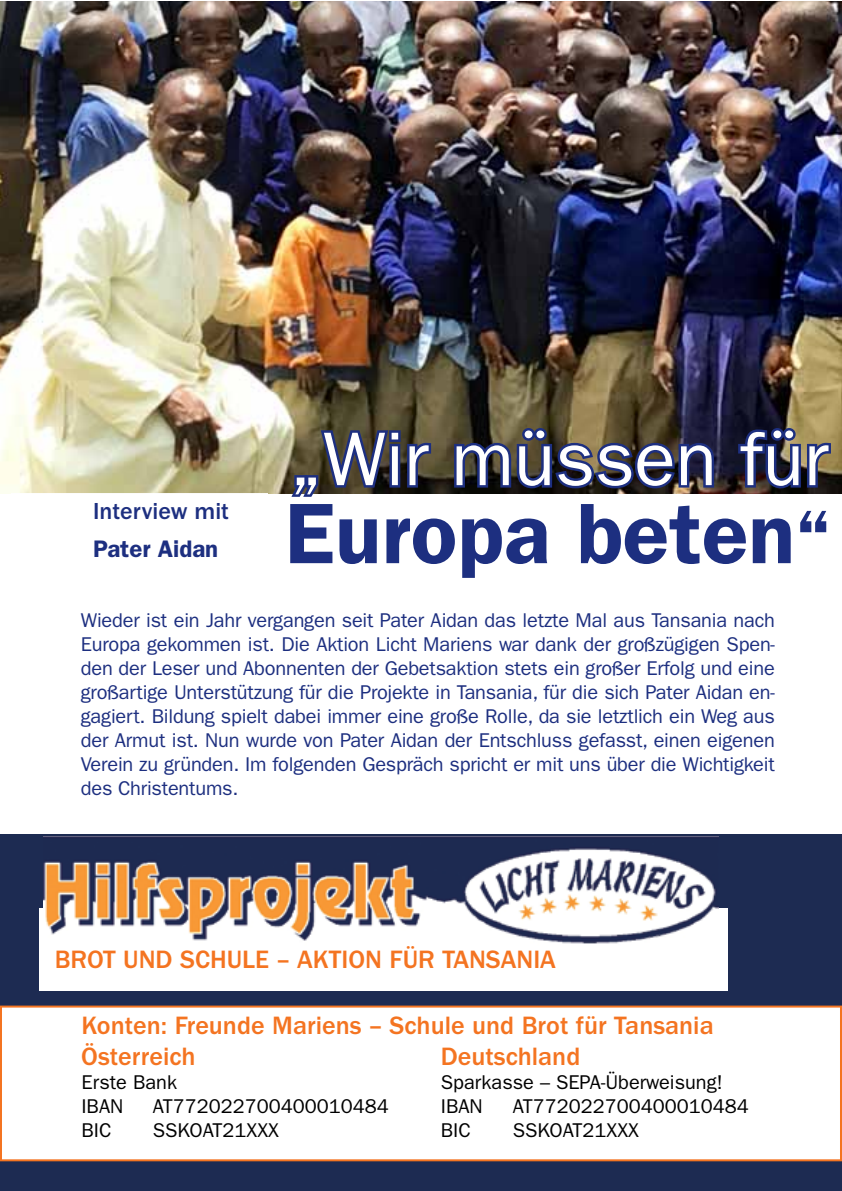
<style>
.page{position:relative;width:842px;height:1191px;background:#fff}
.page>*{position:absolute;margin:0;border:0;box-sizing:border-box;transform-origin:0 0}
.t1{font:600 86.2px "ITC Franklin Gothic Std";color:#1d2f80}
.t2{font:76.4px "ITC Franklin Gothic Std";color:#fff}
.t3{font:500 26px/31.2px "ITC Franklin Gothic Std";color:#f47421}
.t4{font:500 24px "ITC Franklin Gothic Std";color:#1d2f80}
.t5{font:600 24px "ITC Franklin Gothic Std";color:#1d2f80}
.t6{font:20px/24px "ITC Franklin Gothic Std";letter-spacing:-.01em;color:#1d2f80;text-align:justify}
.t7{font:20px "ITC Franklin Gothic Std";color:#000}
.s1{font-size:76.2px}
</style>
<div class="page">
<img style="left:0;top:2px;width:842px;height:491px">
<svg style="left:280px;top:425px;width:559px;height:72px;background:#414250"></svg>
<div style="left:0;top:834px;width:842px;height:357px;background:#1d2b52"></div>
<div style="left:39px;top:908px;width:688px;height:83px;background:#fff"></div>
<svg style="left:43px;top:863px;width:1px;height:43px"></svg>
<div style="left:1px;top:1006px;width:840px;height:154px;background:#fff"></div>
<div style="left:0;top:1005px;width:842px;height:156px;border:2px solid #f47421"></div>
<img style="left:44px;top:836px;width:674px;height:108px">
<p class="t4" style="left:93px;top:497px;width:137px">Interview mit</p>
<p class="t5" style="left:93px;top:534px;width:127px">Pater Aidan</p>
<h2 class="t2" style="left:288px;top:415px;width:542px">„Wir müssen für</h2>
<h1 class="t1" style="left:285px;top:482px;width:548px">Europa beten<span class="s1">“</span></h1>
<p class="t6" style="left:81px;top:608px;width:696px">Wieder ist ein Jahr vergangen seit Pater Aidan das letzte Mal aus Tansania nach Europa gekommen ist. Die Aktion Licht Mariens war dank der großzügigen Spen&shy;den der Leser und Abonnenten der Gebetsaktion stets ein großer Erfolg und eine großartige Unterstützung für die Projekte in Tansania, für die sich Pater Aidan en&shy;gagiert. Bildung spielt dabei immer eine große Rolle, da sie letztlich ein Weg aus der Armut ist. Nun wurde von Pater Aidan der Entschluss gefasst, einen eigenen Verein zu gründen. Im folgenden Gespräch spricht er mit uns über die Wichtigkeit des Christentums.</p>
<h3 class="t3" style="left:55px;top:943px;width:503px">BROT UND SCHULE – AKTION FÜR TANSANIA</h3>
<h3 class="t3" style="left:81px;top:1009px;width:634px">Konten: Freunde Mariens – Schule und Brot für Tansania<br>Österreich</h3>
<h3 class="t3" style="left:441px;top:1040px;width:141px">Deutschland</h3>
<p class="t7" style="left:81px;top:1070px;width:97px">Erste Bank</p>
<p class="t7" style="left:441px;top:1070px;width:283px">Sparkasse – SEPA-Überweisung!</p>
<p class="t7" style="left:81px;top:1094px;width:43px">IBAN</p>
<p class="t7" style="left:153px;top:1094px;width:237px">AT772022700400010484</p>
<p class="t7" style="left:441px;top:1094px;width:43px">IBAN</p>
<p class="t7" style="left:513px;top:1094px;width:237px">AT772022700400010484</p>
<p class="t7" style="left:82px;top:1118px;width:31px">BIC</p>
<p class="t7" style="left:153px;top:1118px;width:128px">SSKOAT21XXX</p>
<p class="t7" style="left:441px;top:1118px;width:31px">BIC</p>
<p class="t7" style="left:513px;top:1118px;width:128px">SSKOAT21XXX</p>
</div>
